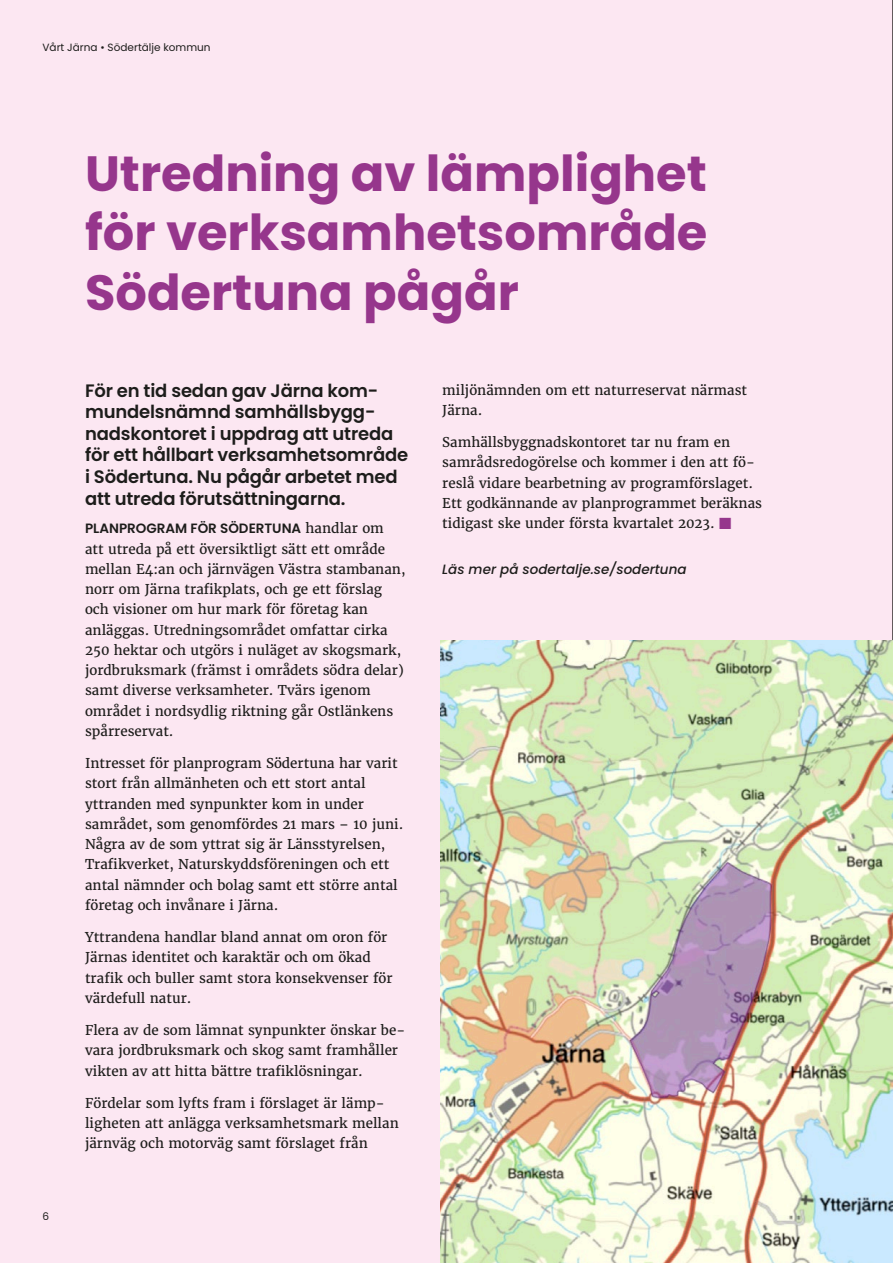
<style>
.page{position:relative;width:893px;height:1263px;background:#fce7f2}
.page>*{position:absolute;margin:0;border:0;box-sizing:border-box;transform-origin:0 0}
.t1{font:700 49.5px/59.4px "Poppins Latin";color:#96368c;text-align:justify}
.t2{font:600 18px/21.6px "Poppins Latin";letter-spacing:-.01em;color:#1d1d1b}
.t3{font:13.5px/20.2px "Merriweather";color:#1d1d1b}
.t4{font:600 13.5px "Poppins Latin";color:#1d1d1b}
.t5{font:italic 500 13.5px "Poppins Latin";color:#1d1d1b}
.t6{font:10.5px "Poppins Latin";color:#1d1d1b}
.s1{font-family:"Merriweather";font-weight:400}
.s2{color:#96368c}
</style>
<div class="page">
<img style="left:440px;top:640px;width:453px;height:623px">
<p class="t6" style="left:43px;top:41px;width:170px">Vårt Järna • Södertälje kommun</p>
<h1 class="t1" style="left:85px;top:144px;width:624px">Utredning av lämplighet för verksamhetsområde Södertuna pågår</h1>
<p class="t6" style="left:43px;top:1210px;width:8px">6</p>
<h2 class="t2" style="left:85px;top:379px;width:325px">För en tid sedan gav Järna kom&shy;mundelsnämnd samhällsbygg&shy;nadskontoret i uppdrag att utreda för ett hållbart verksamhetsområde i Södertuna. Nu pågår arbetet med att utreda förutsättningarna.</h2>
<p class="t4" style="left:85px;top:520px;width:300px">PLANPROGRAM FÖR SÖDERTUNA <span class="s1">handlar om</span></p>
<p class="t3" style="left:85px;top:539px;width:322px">att utreda på ett översiktligt sätt ett område mellan E4:an och järnvägen Västra stambanan, norr om Järna trafikplats, och ge ett förslag och visioner om hur mark för företag kan anläggas. Utredningsområdet omfattar cirka 250 hektar och utgörs i nuläget av skogsmark, jordbruksmark (främst i områdets södra delar) samt diverse verksamheter. Tvärs igenom området i nordsydlig riktning går Ostlänkens spårreservat.</p>
<p class="t3" style="left:85px;top:753px;width:320px">Intresset för planprogram Södertuna har varit stort från allmänheten och ett stort antal yttranden med synpunkter kom in under samrådet, som genomfördes 21 mars – 10 juni.<br>Några av de som yttrat sig är Länsstyrelsen, Trafikverket, Naturskyddsföreningen och ett antal nämnder och bolag samt ett större antal företag och invånare i Järna.</p>
<p class="t3" style="left:85px;top:927px;width:309px">Yttrandena handlar bland annat om oron för Järnas identitet och karaktär och om ökad trafik och buller samt stora konsekvenser för värdefull natur.</p>
<p class="t3" style="left:85px;top:1020px;width:322px">Flera av de som lämnat synpunkter önskar be&shy;vara jordbruksmark och skog samt framhåller vikten av att hitta bättre trafiklösningar.</p>
<p class="t3" style="left:85px;top:1093px;width:315px">Fördelar som lyfts fram i förslaget är lämp&shy;ligheten att anlägga verksamhetsmark mellan järnväg och motorväg samt förslaget från</p>
<p class="t3" style="left:442px;top:380px;width:306px">miljönämnden om ett naturreservat närmast<br>Järna.</p>
<p class="t3" style="left:442px;top:432px;width:321px">Samhällsbyggnadskontoret tar nu fram en samrådsredogörelse och kommer i den att fö&shy;reslå vidare bearbetning av programförslaget.<br>Ett godkännande av planprogrammet beräknas tidigast ske under första kvartalet 2023. <span class="s2">■</span></p>
<p class="t5" style="left:442px;top:561px;width:246px">Läs mer på sodertalje.se/sodertuna</p>
</div>
